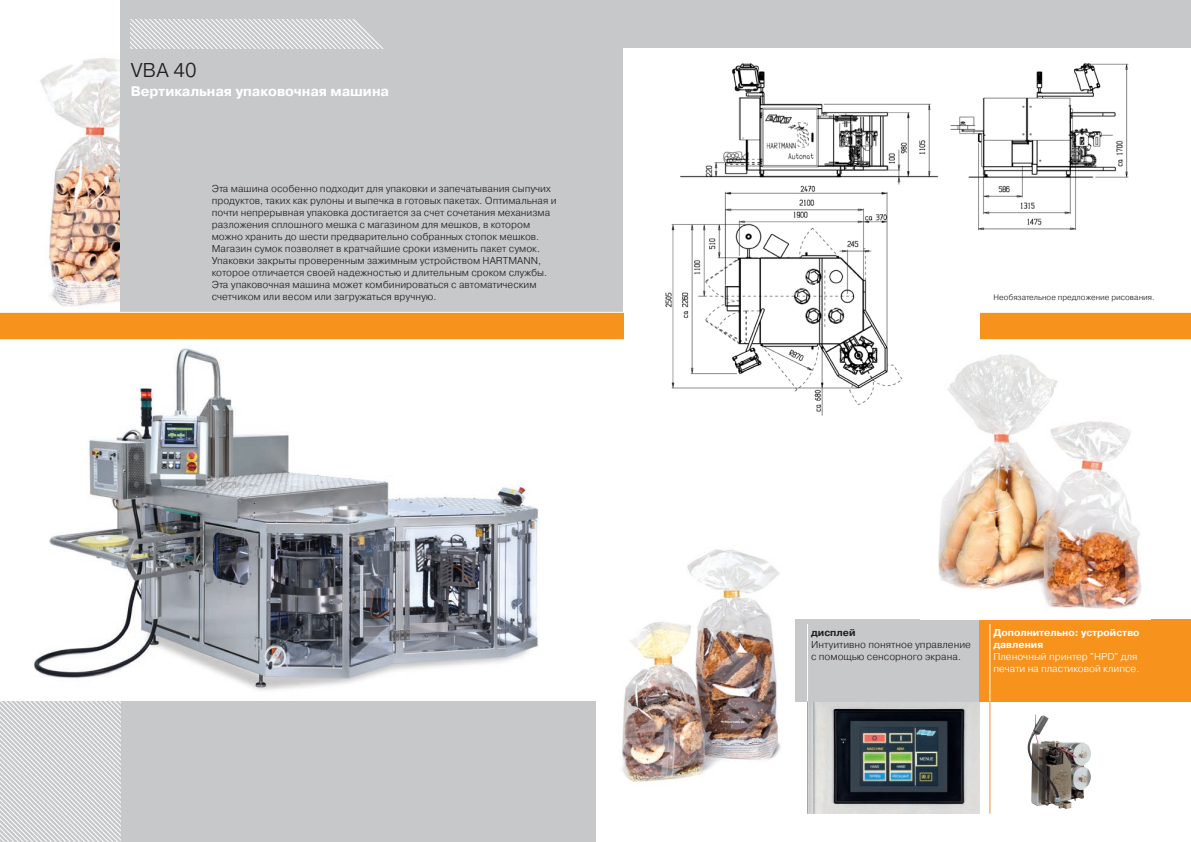
<style>
.page{position:relative;width:1191px;height:842px;background:#fff}
.page>*{position:absolute;margin:0;border:0;box-sizing:border-box;transform-origin:0 0}
.t1{font:300 20px "Pragmatica";color:#231f20}
.t2{font:700 14px "Pragmatica";color:#fff}
.t3{font:300 10px/12px "Pragmatica";color:#231f20}
.t4{font:300 10px/12px "Pragmatica";color:#fff}
.t5{font:700 10px/12px "Pragmatica";color:#fff}
.t6{font:700 10px "Pragmatica";color:#231f20}
.t7{font:300 8px "Pragmatica";color:#231f20}
</style>
<div class="page">
<img style="left:0;top:348px;width:595px;height:354px">
<img style="left:40px;top:58px;width:80px;height:249px">
<img style="left:622px;top:549px;width:174px;height:233px">
<div style="left:595px;top:0;width:596px;height:334px;background:#c7c8ca"></div>
<div style="left:120px;top:0;width:475px;height:335px;background:#c7c8ca"></div>
<svg style="left:130px;top:20px;width:253px;height:28px"></svg>
<div style="left:624px;top:48px;width:567px;height:276px;background:#fff"></div>
<svg style="left:0;top:312px;width:1191px;height:28px;background:#f7992a"></svg>
<div style="left:624px;top:272px;width:355px;height:89px;background:#fff"></div>
<img style="left:665px;top:63px;width:274px;height:353px">
<img style="left:950px;top:63px;width:178px;height:168px">
<div style="left:0;top:702px;width:595px;height:140px;background:#c7c8ca"></div>
<svg style="left:0;top:702px;width:120px;height:140px"></svg>
<img style="left:808px;top:702px;width:171px;height:112px">
<div style="left:796px;top:619px;width:183px;height:83px;background:#c7c8ca"></div>
<div style="left:979px;top:619px;width:212px;height:83px;background:#f7931d"></div>
<hr style="left:989px;top:624px;width:1px;height:78px;background:#fff">
<hr style="left:989px;top:702px;width:1px;height:112px;background:#f7931d">
<img style="left:1027px;top:714px;width:64px;height:95px">
<hr style="left:807px;top:624px;width:1px;height:78px;background:#fff">
<hr style="left:807px;top:702px;width:1px;height:112px;background:#f7931d">
<img style="left:921px;top:350px;width:221px;height:259px">
<p class="t1" style="left:131px;top:58px;width:67px">VBA 40</p>
<p class="t2" style="left:131px;top:82px;width:260px">Вертикальная упаковочная машина</p>
<p class="t3" style="left:212px;top:182px;width:346px">Эта машина особенно подходит для упаковки и запечатывания сыпучих продуктов, таких как рулоны и выпечка в готовых пакетах. Оптимальная и почти непрерывная упаковка достигается за счет сочетания механизма разложения сплошного мешка с магазином для мешков, в котором можно хранить до шести предварительно собранных стопок мешков.<br>Магазин сумок позволяет в кратчайшие сроки изменить пакет сумок.<br>Упаковки закрыты проверенным зажимным устройством HARTMANN, которое отличается своей надежностью и длительным сроком службы.<br>Эта упаковочная машина может комбинироваться с автоматическим счетчиком или весом или загружаться вручную.</p>
<p class="t7" style="left:993px;top:292px;width:163px">Необязательное предложение рисования.</p>
<p class="t6" style="left:811px;top:626px;width:46px">дисплей</p>
<p class="t3" style="left:811px;top:638px;width:161px">Интуитивно понятное управление с помощью сенсорного экрана.</p>
<p class="t5" style="left:993px;top:627px;width:147px">Дополнительно: устройство давления</p>
<p class="t4" style="left:993px;top:650px;width:147px">Пленочный принтер "HPD" для печати на пластиковой клипсе.</p>
</div>
